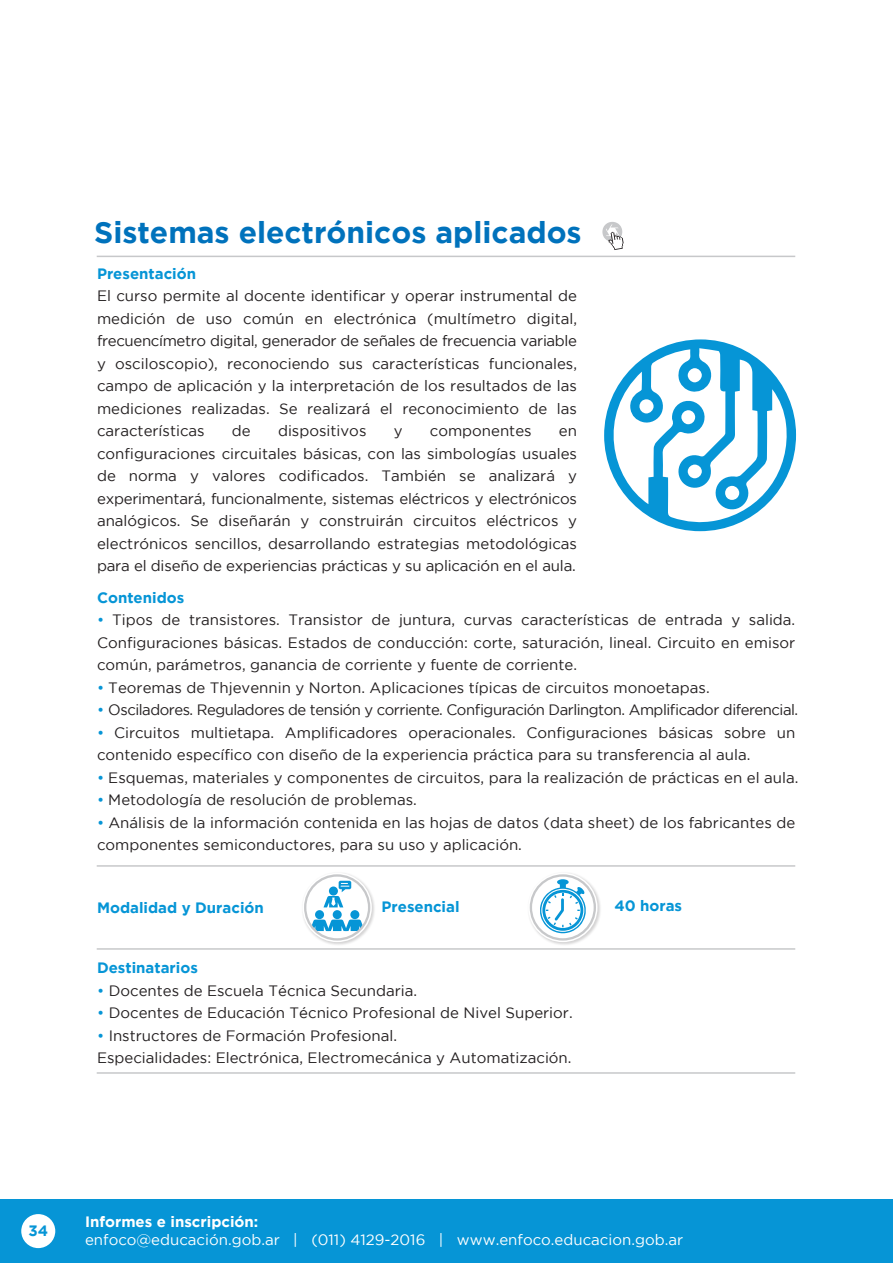
<style>
.page{position:relative;width:893px;height:1263px;background:#fff}
.page>*{position:absolute;margin:0;border:0;box-sizing:border-box;transform-origin:0 0}
.t1{font:700 30px "Gotham";color:#0072bc}
.t2{font:15px/22.5px "Gotham";color:#231f20;text-align:justify}
.t3{font:15px "Gotham";letter-spacing:-.03em;color:#231f20}
.t4{font:700 15px "Gotham";color:#0695d6}
.t5{font:15px "Gotham";color:#fff}
.t6{font:700 15px "Gotham";color:#fff}
.s1{color:#0695d6}
</style>
<div class="page">
<div style="left:0;top:1199px;width:893px;height:64px;background:#0695d6"></div>
<div style="left:21px;top:1214px;width:34px;height:34px;background:#fff;border-radius:50%"></div>
<svg style="left:602px;top:222px;width:22px;height:28px"></svg>
<hr style="left:97px;top:256px;width:698px;height:1px;background:#c7c8ca">
<hr style="left:97px;top:948px;width:698px;height:2px;background:#c7c8ca">
<hr style="left:97px;top:1072px;width:698px;height:2px;background:#c7c8ca">
<hr style="left:97px;top:865px;width:698px;height:2px;background:#c7c8ca">
<img style="left:530px;top:873px;width:71px;height:72px">
<div style="left:528px;top:873px;width:69px;height:69px;border:5px solid #fff;border-radius:50%"></div>
<svg style="left:531px;top:875px;width:64px;height:64px"></svg>
<svg style="left:540px;top:879px;width:46px;height:54px"></svg>
<div style="left:530px;top:874px;width:66px;height:66px;border:2px solid #c7c8ca;border-radius:50%"></div>
<img style="left:303px;top:873px;width:72px;height:72px">
<div style="left:302px;top:873px;width:70px;height:69px;border:5px solid #fff;border-radius:50%"></div>
<svg style="left:305px;top:875px;width:64px;height:64px"></svg>
<div style="left:315px;top:910px;width:9px;height:9px;background:#0695d6;border-radius:50%"></div>
<div style="left:333px;top:910px;width:9px;height:9px;background:#0695d6;border-radius:50%"></div>
<svg style="left:310px;top:919px;width:55px;height:12px"></svg>
<div style="left:350px;top:910px;width:9px;height:9px;background:#0695d6;border-radius:50%"></div>
<svg style="left:323px;top:881px;width:28px;height:26px"></svg>
<div style="left:304px;top:874px;width:66px;height:66px;border:2px solid #c7c8ca;border-radius:50%"></div>
<svg style="left:604px;top:339px;width:192px;height:192px"></svg>
<h1 class="t1" style="left:94px;top:215px;width:489px">Sistemas electrónicos aplicados</h1>
<p class="t4" style="left:97px;top:265px;width:101px">Presentación</p>
<p class="t2" style="left:97px;top:284px;width:481px">El curso permite al docente identificar y operar instrumental de medición de uso común en electrónica (multímetro digital, frecuencímetro digital, generador de señales de frecuencia variable y osciloscopio), reconociendo sus características funcionales, campo de aplicación y la interpretación de los resultados de las mediciones realizadas. Se realizará el reconocimiento de las características</p>
<p class="t2" style="left:232px;top:419px;width:20px">de</p>
<p class="t2" style="left:278px;top:419px;width:90px">dispositivos</p>
<p class="t2" style="left:394px;top:419px;width:10px">y</p>
<p class="t2" style="left:430px;top:419px;width:103px">componentes</p>
<p class="t2" style="left:97px;top:419px;width:481px;text-indent:462px">en configuraciones circuitales básicas, con las simbologías usuales de norma y valores codificados. También se analizará y experimentará, funcionalmente, sistemas eléctricos y electrónicos analógicos. Se diseñarán y construirán circuitos eléctricos y electrónicos sencillos, desarrollando estrategias metodológicas para el diseño de experiencias prácticas y su aplicación en el aula.</p>
<p class="t4" style="left:97px;top:589px;width:89px">Contenidos</p>
<p class="t2" style="left:97px;top:608px;width:700px"><span class="s1">•</span> Tipos de transistores. Transistor de juntura, curvas características de entrada y salida.<br>Configuraciones básicas. Estados de conducción: corte, saturación, lineal. Circuito en emisor común, parámetros, ganancia de corriente y fuente de corriente.</p>
<p class="t2" style="left:97px;top:676px;width:614px"><span class="s1">•</span> Teoremas de Thjevennin y Norton. Aplicaciones típicas de circuitos monoetapas.</p>
<p class="t3" style="left:97px;top:702px;width:703px"><span class="s1">•</span> Osciladores. Reguladores de tensión y corriente. Configuración Darlington. Amplificador diferencial.</p>
<p class="t2" style="left:97px;top:721px;width:700px"><span class="s1">•</span> Circuitos multietapa. Amplificadores operacionales. Configuraciones básicas sobre un contenido específico con diseño de la experiencia práctica para su transferencia al aula.</p>
<p class="t2" style="left:97px;top:766px;width:703px"><span class="s1">•</span> Esquemas, materiales y componentes de circuitos, para la realización de prácticas en el aula.</p>
<p class="t2" style="left:97px;top:788px;width:321px"><span class="s1">•</span> Metodología de resolución de problemas.</p>
<p class="t2" style="left:97px;top:811px;width:700px"><span class="s1">•</span> Análisis de la información contenida en las hojas de datos (data sheet) de los fabricantes de componentes semiconductores, para su uso y aplicación.</p>
<p class="t4" style="left:97px;top:899px;width:168px">Modalidad y Duración</p>
<p class="t4" style="left:381px;top:898px;width:80px">Presencial</p>
<p class="t4" style="left:614px;top:897px;width:69px">40 horas</p>
<p class="t4" style="left:97px;top:959px;width:102px">Destinatarios</p>
<p class="t2" style="left:97px;top:979px;width:322px"><span class="s1">•</span> Docentes de Escuela Técnica Secundaria.</p>
<p class="t2" style="left:97px;top:1001px;width:477px"><span class="s1">•</span> Docentes de Educación Técnico Profesional de Nivel Superior.</p>
<p class="t2" style="left:97px;top:1024px;width:476px"><span class="s1">•</span> Instructores de Formación Profesional.<br>Especialidades: Electrónica, Electromecánica y Automatización.</p>
<p class="t4" style="left:28px;top:1222px;width:21px">34</p>
<p class="t6" style="left:85px;top:1213px;width:175px">Informes e inscripción:</p>
<p class="t5" style="left:85px;top:1231px;width:600px">enfoco@educación.gob.ar | (011) 4129-2016 | www.enfoco.educacion.gob.ar</p>
</div>
